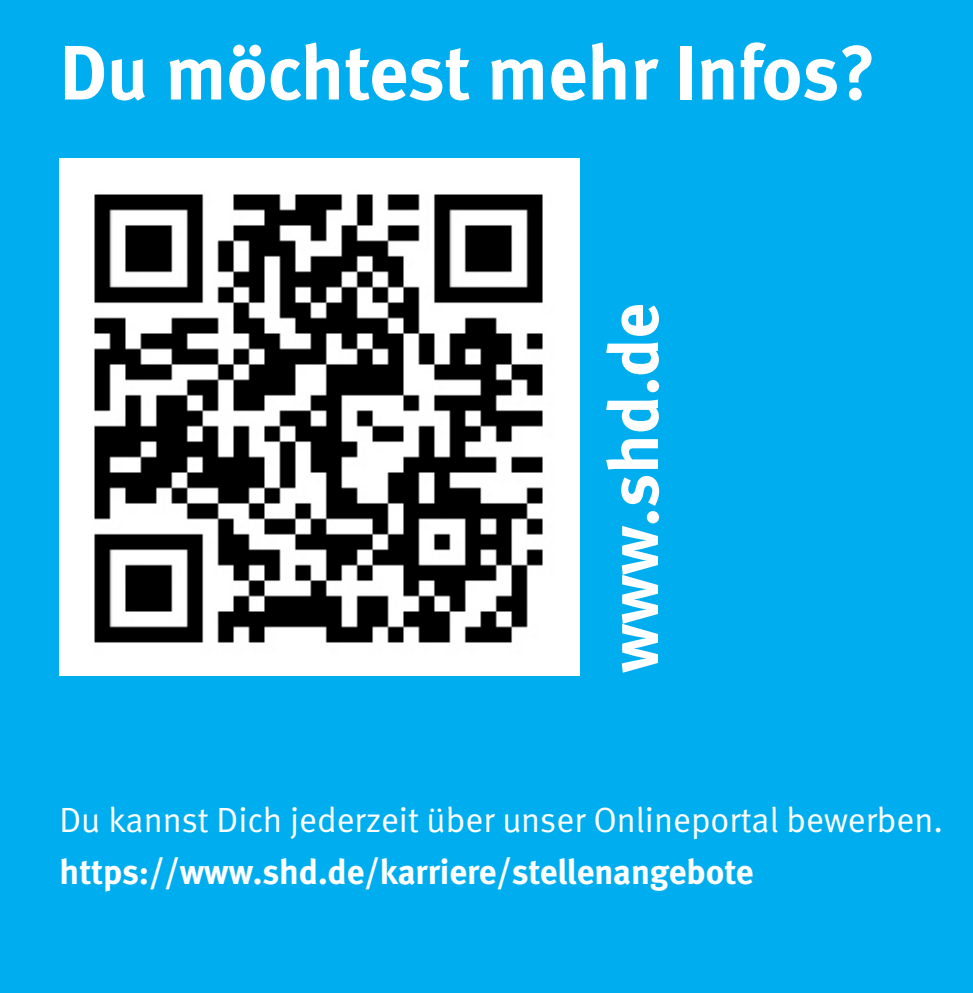
<style>
.page{position:relative;width:973px;height:993px;background:#fff}
.page>*{position:absolute;margin:0;border:0;box-sizing:border-box;transform-origin:0 0}
.t1{font:77px "Meta Bold LF";color:#fff}
.t2{font:70px "Meta Bold LF";color:#fff}
.t3{font:35px "Meta Normal LF";color:#fff}
.t4{font:35px "Meta Bold LF";color:#fff}
</style>
<div class="page">
<div style="left:0;top:0;width:972px;height:992px;background:#00aeef"></div>
<img style="left:60px;top:159px;width:519px;height:516px">
<p class="t1" style="left:60px;top:27px;width:817px">Du möchtest mehr Infos?</p>
<p class="t2" style="left:592px;top:672px;width:371px;rotate:-90deg">www.shd.de</p>
<p class="t3" style="left:60px;top:799px;width:884px">Du kannst Dich jederzeit über unser Onlineportal bewerben.</p>
<p class="t4" style="left:60px;top:850px;width:695px">https://www.shd.de/karriere/stellenangebote</p>
</div>
